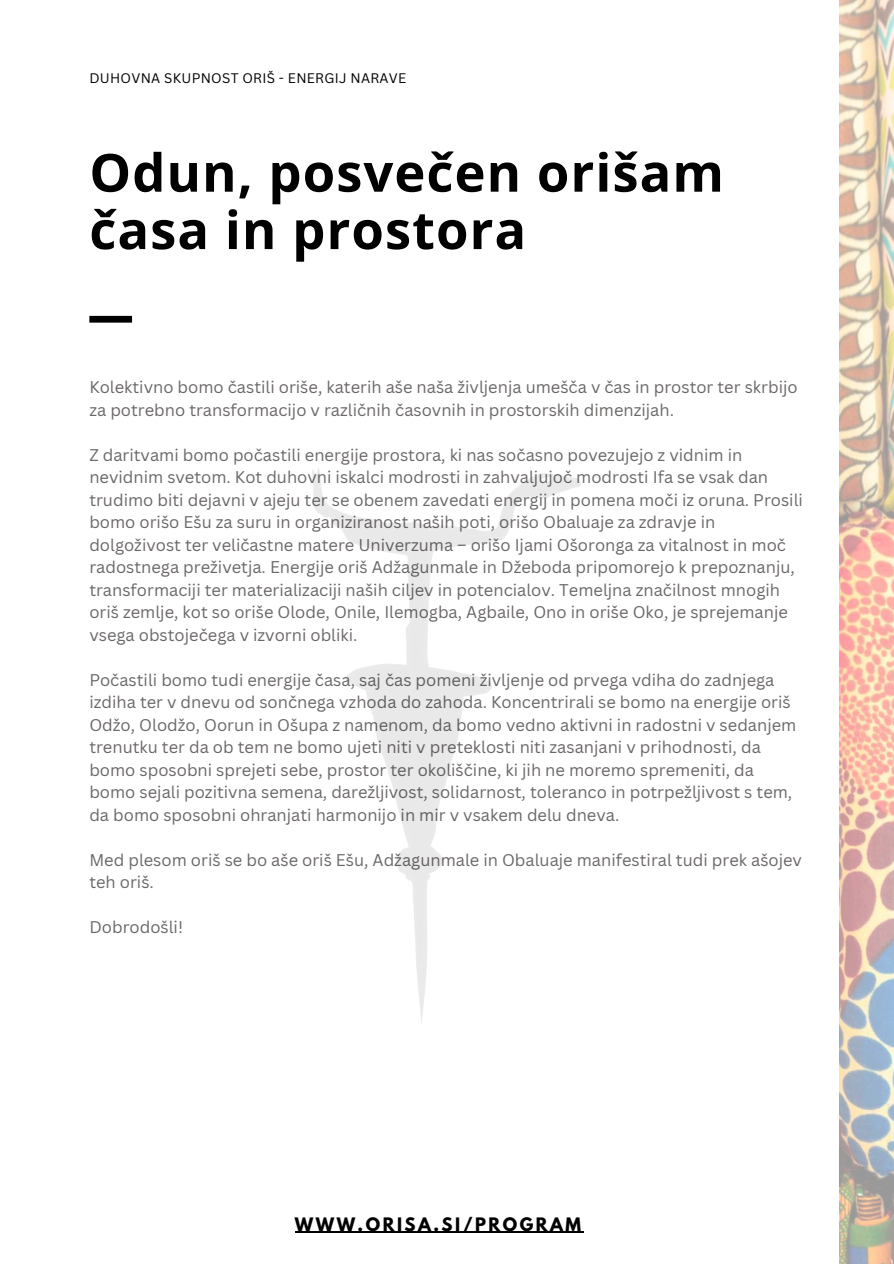
<style>
.page{position:relative;width:894px;height:1264px;background:#fff}
.page>*{position:absolute;margin:0;border:0;box-sizing:border-box;transform-origin:0 0}
.t1{font:700 52.5px/57.3px "Noto Sans";letter-spacing:.02em;color:#000}
.t2{font:16.5px/22.5px "Canva Sans";color:#6b6767}
.t3{font:700 16.5px "League Spartan";letter-spacing:.15em;color:#000}
.t4{font:13.5px "Canva Sans";letter-spacing:.02em;color:#000}
</style>
<div class="page">
<img style="left:839px;top:0;width:54px;height:1263px">
<div style="left:89px;top:316px;width:43px;height:6px;background:#000"></div>
<hr style="left:295px;top:1231px;width:288px;height:1px;background:#000">
<p class="t4" style="left:89px;top:68px;width:318px">DUHOVNA SKUPNOST ORIŠ - ENERGIJ NARAVE</p>
<h1 class="t1" style="left:89px;top:143px;width:636px">Odun, posvečen orišam časa in prostora</h1>
<p class="t2" style="left:89px;top:375px;width:709px">Kolektivno bomo častili oriše, katerih aše naša življenja umešča v čas in prostor ter skrbijo za potrebno transformacijo v različnih časovnih in prostorskih dimenzijah.</p>
<p class="t2" style="left:89px;top:443px;width:715px">Z daritvami bomo počastili energije prostora, ki nas sočasno povezujejo z vidnim in nevidnim svetom. Kot duhovni iskalci modrosti in zahvaljujoč modrosti Ifa se vsak dan trudimo biti dejavni v ajeju ter se obenem zavedati energij in pomena moči iz oruna. Prosili bomo orišo Ešu za suru in organiziranost naših poti, orišo Obaluaje za zdravje in dolgoživost ter veličastne matere Univerzuma – orišo Ijami Ošoronga za vitalnost in moč radostnega preživetja. Energije oriš Adžagunmale in Džeboda pripomorejo k prepoznanju, transformaciji ter materializaciji naših ciljev in potencialov. Temeljna značilnost mnogih oriš zemlje, kot so oriše Olode, Onile, Ilemogba, Agbaile, Ono in oriše Oko, je sprejemanje vsega obstoječega v izvorni obliki.</p>
<p class="t2" style="left:89px;top:668px;width:708px">Počastili bomo tudi energije časa, saj čas pomeni življenje od prvega vdiha do zadnjega izdiha ter v dnevu od sončnega vzhoda do zahoda. Koncentrirali se bomo na energije oriš Odžo, Olodžo, Oorun in Ošupa z namenom, da bomo vedno aktivni in radostni v sedanjem trenutku ter da ob tem ne bomo ujeti niti v preteklosti niti zasanjani v prihodnosti, da bomo sposobni sprejeti sebe, prostor ter okoliščine, ki jih ne moremo spremeniti, da bomo sejali pozitivna semena, darežljivost, solidarnost, toleranco in potrpežljivost s tem, da bomo sposobni ohranjati harmonijo in mir v vsakem delu dneva.</p>
<p class="t2" style="left:89px;top:848px;width:714px">Med plesom oriš se bo aše oriš Ešu, Adžagunmale in Obaluaje manifestiral tudi prek ašojev teh oriš.</p>
<p class="t2" style="left:89px;top:915px;width:95px">Dobrodošli!</p>
<p class="t3" style="left:295px;top:1215px;width:287px">WWW.ORISA.SI/PROGRAM</p>
</div>
